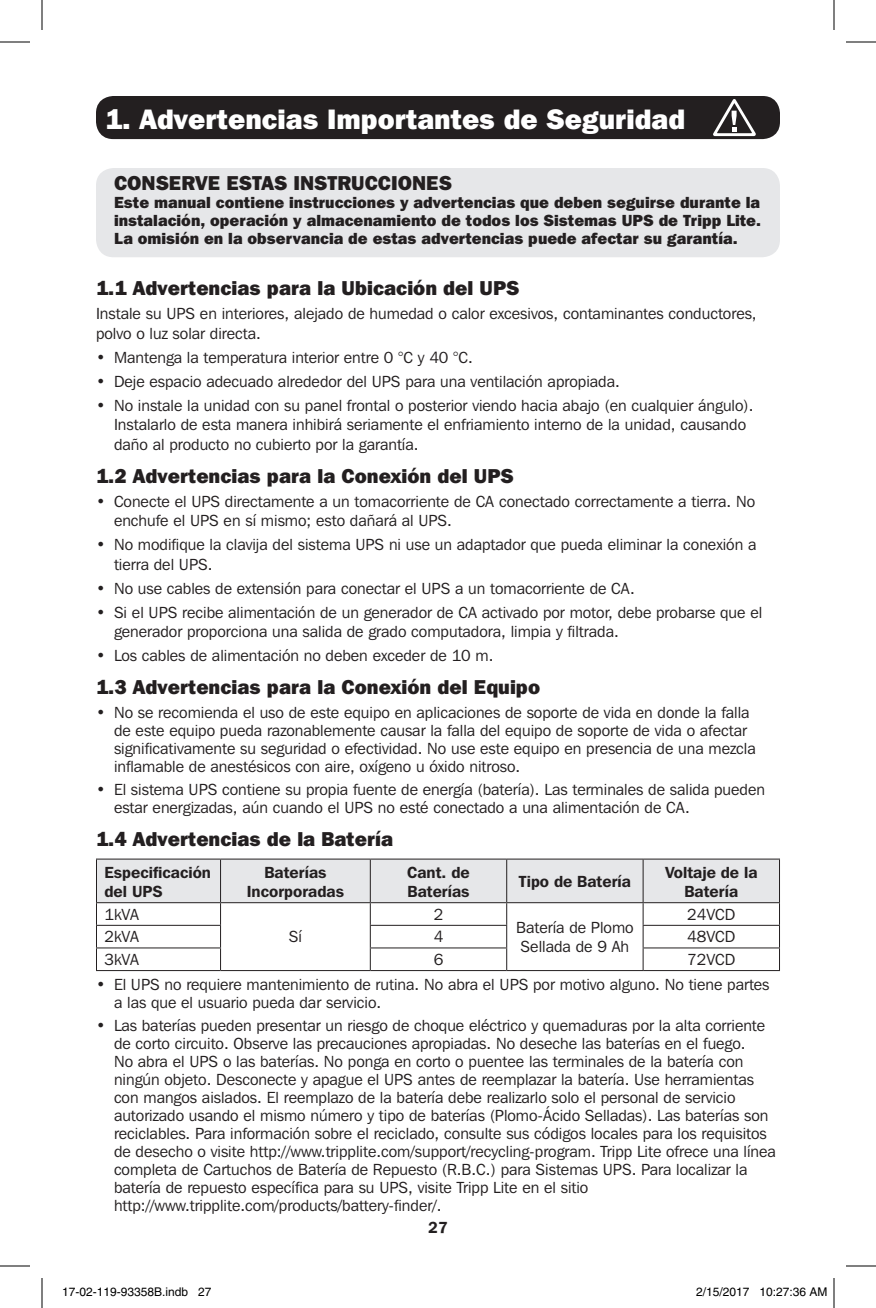
<style>
.page{position:relative;width:876px;height:1308px;background:#fff}
.page>*{position:absolute;margin:0;border:0;box-sizing:border-box;transform-origin:0 0}
.t1{font:800 28px "Franklin Gothic IT Cby BT";color:#fff}
.t2{font:800 20px "Franklin Gothic IT Cby BT";color:#231f20}
.t3{font:16px/18px "Franklin Gothic IT Cby BT";color:#231f20}
.t4{font:800 16px/18px "Franklin Gothic IT Cby BT";color:#231f20;text-align:justify}
.t5{font:600 16px/19.2px "Franklin Gothic IT Cby BT";color:#231f20}
.t6{font:12px "Helvetica";color:#000}
</style>
<div class="page">
<div style="left:96px;top:168px;width:684px;height:89px;background:#e6e7e9;border-radius:18px"></div>
<div style="left:96px;top:96px;width:684px;height:43px;background:#231f20;border-radius:17px"></div>
<svg style="left:713px;top:99px;width:43px;height:37px"></svg>
<svg style="left:96px;top:859px;width:684px;height:111px"></svg>
<hr style="left:96px;top:970px;width:125px;height:1px;background:#231f20">
<hr style="left:221px;top:970px;width:149px;height:1px;background:#231f20">
<hr style="left:370px;top:970px;width:137px;height:1px;background:#231f20">
<hr style="left:507px;top:970px;width:136px;height:1px;background:#231f20">
<hr style="left:643px;top:970px;width:137px;height:1px;background:#231f20">
<hr style="left:0;top:42px;width:30px;height:1px;background:#000">
<hr style="left:846px;top:42px;width:30px;height:1px;background:#000">
<hr style="left:0;top:1266px;width:30px;height:1px;background:#000">
<hr style="left:846px;top:1266px;width:30px;height:1px;background:#000">
<hr style="left:42px;top:0;width:1px;height:30px;background:#000">
<hr style="left:42px;top:1278px;width:1px;height:30px;background:#000">
<hr style="left:834px;top:0;width:1px;height:30px;background:#000">
<hr style="left:834px;top:1278px;width:1px;height:30px;background:#000">
<div style="left:767px;top:1288px;width:5px;height:8px;border:1px solid #fff;border-radius:50%"></div>
<div style="left:766px;top:1287px;width:7px;height:10px;border:1px solid #fff;border-radius:50%"></div>
<p class="t1" style="left:105px;top:101px;width:582px">1. Advertencias Importantes de Seguridad</p>
<p class="t2" style="left:114px;top:170px;width:340px">CONSERVE ESTAS INSTRUCCIONES</p>
<p class="t4" style="left:114px;top:193px;width:649px">Este manual contiene instrucciones y advertencias que deben seguirse durante la instalación, operación y almacenamiento de todos los Sistemas UPS de Tripp Lite.<br>La omisión en la observancia de estas advertencias puede afectar su garantía.</p>
<p class="t2" style="left:96px;top:275px;width:425px">1.1 Advertencias para la Ubicación del UPS</p>
<p class="t3" style="left:96px;top:304px;width:662px;line-height:19.2px">Instale su UPS en interiores, alejado de humedad o calor excesivos, contaminantes conductores, polvo o luz solar directa.</p>
<p class="t3" style="left:96px;top:348px;width:378px">• Mantenga la temperatura interior entre 0 °C y 40 °C.</p>
<p class="t3" style="left:96px;top:372px;width:525px">• Deje espacio adecuado alrededor del UPS para una ventilación apropiada.</p>
<p class="t3" style="left:114px;top:396px;width:641px;line-height:19.2px;text-indent:-18px">• No instale la unidad con su panel frontal o posterior viendo hacia abajo (en cualquier ángulo).<br>Instalarlo de esta manera inhibirá seriamente el enfriamiento interno de la unidad, causando daño al producto no cubierto por la garantía.</p>
<p class="t2" style="left:96px;top:463px;width:419px">1.2 Advertencias para la Conexión del UPS</p>
<p class="t3" style="left:114px;top:491px;width:643px;line-height:19.2px;text-indent:-18px">• Conecte el UPS directamente a un tomacorriente de CA conectado correctamente a tierra. No enchufe el UPS en sí mismo; esto dañará al UPS.</p>
<p class="t3" style="left:114px;top:535px;width:644px;line-height:19.2px;text-indent:-18px">• No modifique la clavija del sistema UPS ni use un adaptador que pueda eliminar la conexión a tierra del UPS.</p>
<p class="t3" style="left:96px;top:579px;width:540px">• No use cables de extensión para conectar el UPS a un tomacorriente de CA.</p>
<p class="t3" style="left:114px;top:603px;width:650px;line-height:19.2px;text-indent:-18px">• Si el UPS recibe alimentación de un generador de CA activado por motor, debe probarse que el generador proporciona una salida de grado computadora, limpia y filtrada.</p>
<p class="t3" style="left:96px;top:647px;width:399px">• Los cables de alimentación no deben exceder de 10 m.</p>
<p class="t2" style="left:96px;top:675px;width:446px">1.3 Advertencias para la Conexión del Equipo</p>
<p class="t3" style="left:114px;top:703px;width:643px;text-indent:-18px">• No se recomienda el uso de este equipo en aplicaciones de soporte de vida en donde la falla de este equipo pueda razonablemente causar la falla del equipo de soporte de vida o afectar significativamente su seguridad o efectividad. No use este equipo en presencia de una mezcla inflamable de anestésicos con aire, oxígeno u óxido nitroso.</p>
<p class="t3" style="left:114px;top:780px;width:653px;text-indent:-18px">• El sistema UPS contiene su propia fuente de energía (batería). Las terminales de salida pueden estar energizadas, aún cuando el UPS no esté conectado a una alimentación de CA.</p>
<p class="t2" style="left:96px;top:826px;width:299px">1.4 Advertencias de la Batería</p>
<p class="t5" style="left:104px;top:862px;width:108px">Especificación del UPS</p>
<p class="t5" style="left:247px;top:862px;width:99px;text-align:center">Baterías<br>Incorporadas</p>
<p class="t5" style="left:407px;top:862px;width:64px">Cant. de<br>Baterías</p>
<p class="t5" style="left:519px;top:872px;width:114px">Tipo de Batería</p>
<p class="t5" style="left:665px;top:862px;width:94px;text-align:center">Voltaje de la<br>Batería</p>
<p class="t3" style="left:104px;top:905px;width:36px">1kVA</p>
<p class="t3" style="left:289px;top:927px;width:15px">Sí</p>
<p class="t3" style="left:434px;top:905px;width:11px">2</p>
<p class="t3" style="left:687px;top:905px;width:50px">24VCD</p>
<p class="t3" style="left:516px;top:917px;width:119px;line-height:19.2px">Batería de Plomo<br>Sellada de 9 Ah</p>
<p class="t3" style="left:104px;top:927px;width:36px">2kVA</p>
<p class="t3" style="left:434px;top:927px;width:11px">4</p>
<p class="t3" style="left:687px;top:927px;width:50px">48VCD</p>
<p class="t3" style="left:104px;top:950px;width:36px">3kVA</p>
<p class="t3" style="left:434px;top:950px;width:11px">6</p>
<p class="t3" style="left:687px;top:950px;width:50px">72VCD</p>
<p class="t3" style="left:114px;top:975px;width:657px;text-indent:-18px">• El UPS no requiere mantenimiento de rutina. No abra el UPS por motivo alguno. No tiene partes a las que el usuario pueda dar servicio.</p>
<p class="t3" style="left:114px;top:1016px;width:663px;text-indent:-18px">• Las baterías pueden presentar un riesgo de choque eléctrico y quemaduras por la alta corriente de corto circuito. Observe las precauciones apropiadas. No deseche las baterías en el fuego.<br>No abra el UPS o las baterías. No ponga en corto o puentee las terminales de la batería con ningún objeto. Desconecte y apague el UPS antes de reemplazar la batería. Use herramientas con mangos aislados. El reemplazo de la batería debe realizarlo solo el personal de servicio autorizado usando el mismo número y tipo de baterías (Plomo-Ácido Selladas). Las baterías son reciclables. Para información sobre el reciclado, consulte sus códigos locales para los requisitos de desecho o visite http://www.tripplite.com/support/recycling-program. Tripp Lite ofrece una línea completa de Cartuchos de Batería de Repuesto (R.B.C.) para Sistemas UPS. Para localizar la batería de repuesto específica para su UPS, visite Tripp Lite en el sitio http://www.tripplite.com/products/battery-finder/.</p>
<p class="t5" style="left:428px;top:1217px;width:21px">27</p>
<p class="t6" style="left:62px;top:1285px;width:151px">17-02-119-93358B.indb 27</p>
<p class="t6" style="left:696px;top:1285px;width:133px">2/15/2017 10:27:36 AM</p>
</div>
